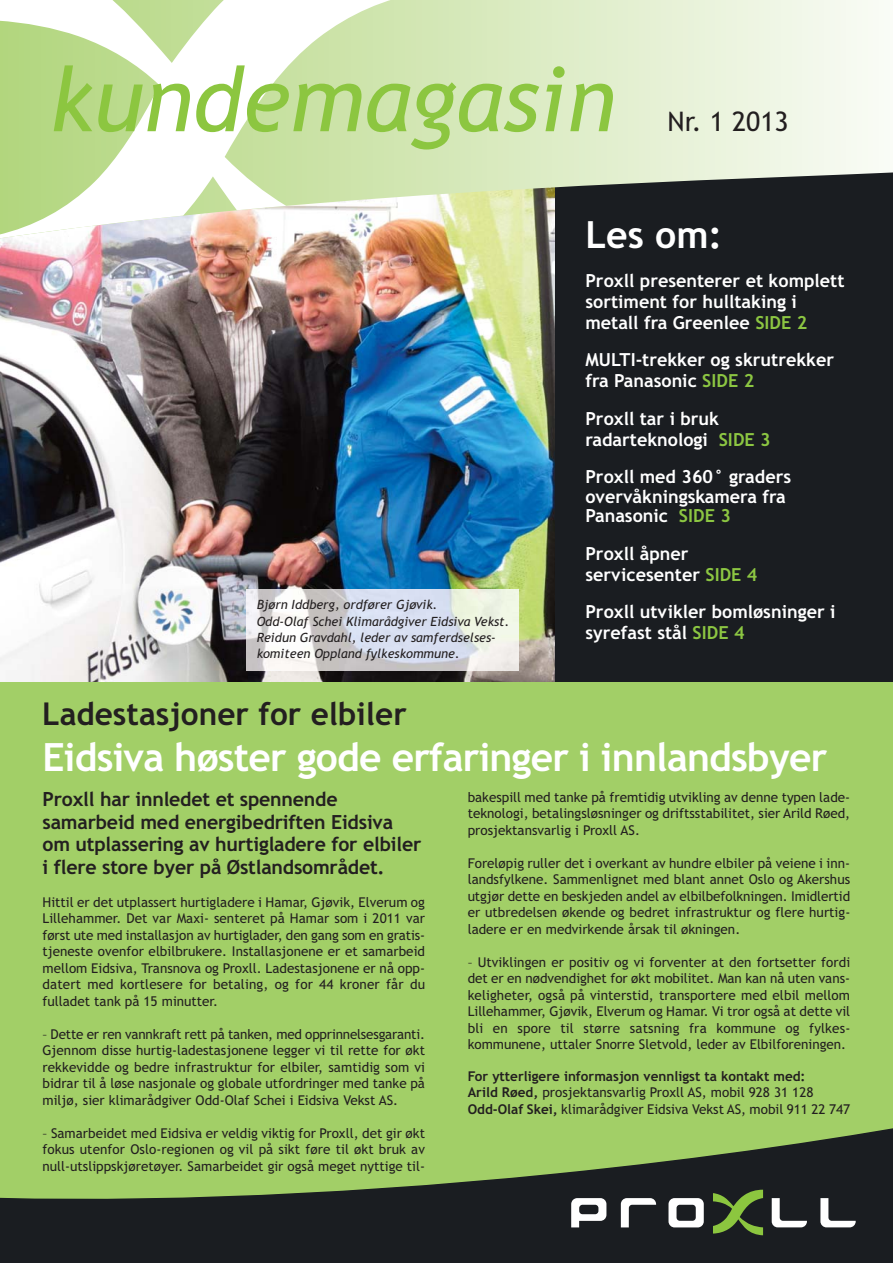
<style>
.page{position:relative;width:893px;height:1263px;background:#fff}
.page>*{position:absolute;margin:0;border:0;box-sizing:border-box;transform-origin:0 0}
.t1{font:italic 89.25px "Trebuchet MS";color:#8cc640}
.t2{font:700 39px "Trebuchet MS";letter-spacing:-.02em;color:#fff}
.t3{font:700 37.5px "Trebuchet MS";color:#fff}
.t4{font:700 31.5px "Trebuchet MS";color:#231f20}
.t5{font:27px "Trebuchet MS";color:#231f20}
.t6{font:700 19.5px/22.5px "Trebuchet MS";letter-spacing:-.01em;color:#231f20}
.t7{font:700 18px/21px "Trebuchet MS";color:#fff}
.t8{font:13.5px/16.5px "Trebuchet MS";color:#231f20;text-align:justify}
.t9{font:italic 12.75px/16.4px "Trebuchet MS";color:#231f20}
.s1{color:#8cc642}
.s2{font-weight:700}
</style>
<div class="page">
<img style="left:0;top:241px;width:555px;height:442px">
<div style="left:555px;top:158px;width:337px;height:531px;background:#1a1d21"></div>
<div style="left:0;top:683px;width:892px;height:545px;background:#a2cf67"></div>
<svg style="left:1px;top:0;width:891px;height:241px"></svg>
<svg style="left:0;top:1128px;width:892px;height:135px"></svg>
<svg style="left:0;top:0;width:425px;height:239px"></svg>
<svg style="left:820px;top:1198px;width:36px;height:29px"></svg>
<svg style="left:713px;top:1190px;width:50px;height:45px;background:#49622d"></svg>
<svg style="left:668px;top:1198px;width:36px;height:29px"></svg>
<svg style="left:571px;top:1198px;width:35px;height:29px"></svg>
<svg style="left:621px;top:1198px;width:35px;height:29px"></svg>
<svg style="left:772px;top:1198px;width:35px;height:29px"></svg>
<img style="left:247px;top:589px;width:272px;height:82px">
<h1 class="t1" style="left:49px;top:65px;width:568px">kundemagasin</h1>
<h3 class="t5" style="left:667px;top:111px;width:123px">Nr. 1 2013</h3>
<p class="t9" style="left:257px;top:598px;width:254px">Bjørn Iddberg, ordfører Gjøvik.<br>Odd-Olaf Schei Klimarådgiver Eidsiva Vekst.<br>Reidun Gravdahl, leder av samferdselses&shy;komiteen Oppland fylkeskommune.</p>
<h3 class="t4" style="left:42px;top:701px;width:366px">Ladestasjoner for elbiler</h3>
<h3 class="t3" style="left:585px;top:220px;width:138px">Les om:</h3>
<h3 class="t7" style="left:585px;top:271px;width:261px">Proxll presenterer et komplett sortiment for hulltaking i metall fra Greenlee <span class="s1">SIDE 2</span></h3>
<h3 class="t7" style="left:585px;top:351px;width:250px">MULTI-trekker og skrutrekker fra Panasonic <span class="s1">SIDE 2</span></h3>
<h3 class="t7" style="left:585px;top:409px;width:187px">Proxll tar i bruk radarteknologi <span class="s1">SIDE 3</span></h3>
<h3 class="t7" style="left:585px;top:469px;width:207px;line-height:19.5px">Proxll med 360° graders overvåkningskamera fra<br>Panasonic <span class="s1">SIDE 3</span></h3>
<h3 class="t7" style="left:585px;top:544px;width:174px">Proxll åpner servicesenter <span class="s1">SIDE 4</span></h3>
<h3 class="t7" style="left:585px;top:603px;width:252px">Proxll utvikler bomløsninger i syrefast stål <span class="s1">SIDE 4</span></h3>
<h2 class="t2" style="left:43px;top:742px;width:786px">Eidsiva høster gode erfaringer i innlandsbyer</h2>
<h3 class="t6" style="left:43px;top:790px;width:380px">Proxll har innledet et spennende samarbeid med energibedriften Eidsiva om utplassering av hurtigladere for elbiler i flere store byer på Østlandsområdet.</h3>
<p class="t8" style="left:43px;top:895px;width:384px">Hittil er det utplassert hurtigladere i Hamar, Gjøvik, Elverum og Lillehammer. Det var Maxi- senteret på Hamar som i 2011 var først ute med installasjon av hurtiglader, den gang som en gratis&shy;tjeneste ovenfor elbilbrukere. Installasjonene er et samarbeid mellom Eidsiva, Transnova og Proxll. Ladestasjonene er nå opp&shy;datert med kortlesere for betaling, og for 44 kroner får du fulladet tank på 15 minutter.</p>
<p class="t8" style="left:43px;top:1027px;width:384px">– Dette er ren vannkraft rett på tanken, med opprinnelsesgaranti.<br>Gjennom disse hurtig-ladestasjonene legger vi til rette for økt rekkevidde og bedre infrastruktur for elbiler, samtidig som vi bidrar til å løse nasjonale og globale utfordringer med tanke på miljø, sier klimarådgiver Odd-Olaf Schei i Eidsiva Vekst AS.</p>
<p class="t8" style="left:43px;top:1126px;width:384px">– Samarbeidet med Eidsiva er veldig viktig for Proxll, det gir økt fokus utenfor Oslo-regionen og vil på sikt føre til økt bruk av null-utslippskjøretøyer. Samarbeidet gir også meget nyttige til-</p>
<p class="t8" style="left:468px;top:790px;width:384px">bakespill med tanke på fremtidig utvikling av denne typen lade&shy;teknologi, betalingsløsninger og driftsstabilitet, sier Arild Røed, prosjektansvarlig i Proxll AS.</p>
<p class="t8" style="left:468px;top:856px;width:384px">Foreløpig ruller det i overkant av hundre elbiler på veiene i inn&shy;landsfylkene. Sammenlignet med blant annet Oslo og Akershus utgjør dette en beskjeden andel av elbilbefolkningen. Imidlertid er utbredelsen økende og bedret infrastruktur og flere hurtig - ladere er en medvirkende årsak til økningen.</p>
<p class="t8" style="left:468px;top:955px;width:384px">– Utviklingen er positiv og vi forventer at den fortsetter fordi det er en nødvendighet for økt mobilitet. Man kan nå uten vans&shy;keligheter, også på vinterstid, transportere med elbil mellom Lillehammer, Gjøvik, Elverum og Hamar. Vi tror også at dette vil bli en spore til større satsning fra kommune og fylkes - kommunene, uttaler Snorre Sletvold, leder av Elbilforeningen.</p>
<p class="t8" style="left:468px;top:1069px;width:384px;text-align:left"><span class="s2">For ytterligere informasjon vennligst ta kontakt med:<br>Arild Røed,</span> prosjektansvarlig Proxll AS, mobil 928 31 128<br><span class="s2">Odd-Olaf Skei,</span> klimarådgiver Eidsiva Vekst AS, mobil 911 22 747</p>
</div>
